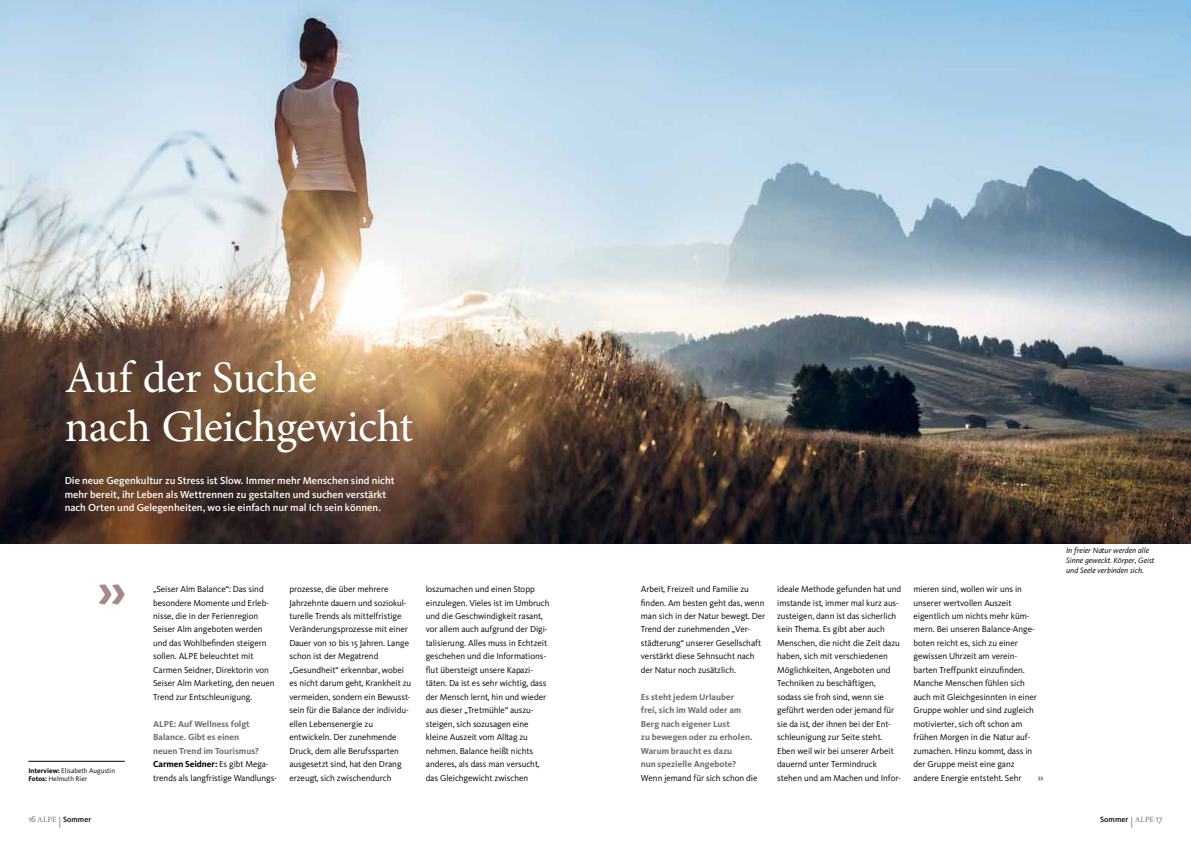
<style>
.page{position:relative;width:1191px;height:842px;background:#fff}
.page>*{position:absolute;margin:0;border:0;box-sizing:border-box;transform-origin:0 0}
.t1{font:45px/49px "Minion Pro";letter-spacing:-.01em;color:#fff}
.t2{font:500 10.5px/13.5px "Kievit";color:#fff}
.t3{font:9.5px "Suedtirol";color:#6d6e71}
.t4{font:9px/13.5px "Kievit";letter-spacing:-.005em;color:#000}
.t5{font:700 9px/13.5px "Kievit";color:#6d6e71}
.t6{font:italic 8px/10px "Kievit";color:#000}
.t7{font:500 7.9px "Kievit";letter-spacing:.01em;color:#000}
.t8{font:7px/8px "Kievit";color:#000}
.s1{font-weight:700}
.s2{font-weight:400;font-size:9px;color:#6d6e71}
.s3{font-family:"Minion";font-weight:400;font-size:8px;color:#6d6e71}
.s4{font-family:"Minion";font-weight:400;font-size:11px;color:#6d6e71}
.s5{color:#000}
.s6{font-weight:400;color:#000}
</style>
<div class="page">
<img style="left:0;top:0;width:1191px;height:544px">
<svg style="left:98px;top:584px;width:27px;height:20px"></svg>
<hr style="left:28px;top:761px;width:97px;height:1px;background:#000">
<h1 class="t1" style="left:65px;top:353px;width:350px">Auf der Suche nach Gleichgewicht</h1>
<p class="t2" style="left:65px;top:474px;width:331px">Die neue Gegenkultur zu Stress ist Slow. Immer mehr Menschen sind nicht mehr bereit, ihr Leben als Wettrennen zu gestalten und suchen verstärkt nach Orten und Gelegenheiten, wo sie einfach nur mal Ich sein können.</p>
<p class="t8" style="left:28px;top:767px;width:88px"><span class="s1">Interview:</span> Elisabeth Augustin<br><span class="s1">Fotos:</span> Helmuth Rier</p>
<p class="t7" style="left:28px;top:814px;width:65px"><span class="s2">16</span> <span class="s3">ALPE</span> <span class="s4">|</span> Sommer</p>
<p class="t4" style="left:153px;top:582px;width:123px">„Seiser Alm Balance“: Das sind besondere Momente und Erleb&shy;nisse, die in der Ferienregion<br>Seiser Alm angeboten werden und das Wohlbefinden steigern sollen. ALPE beleuchtet mit<br>Carmen Seidner, Direktorin von<br>Seiser Alm Marketing, den neuen<br>Trend zur Entschleunigung.</p>
<p class="t5" style="left:153px;top:717px;width:125px">ALPE: Auf Wellness folgt<br>Balance. Gibt es einen<br>neuen Trend im Tourismus?<br><span class="s5">Carmen Seidner:</span> <span class="s6">Es gibt Mega&shy;trends als langfristige Wandlungs-</span></p>
<p class="t4" style="left:289px;top:582px;width:123px">prozesse, die über mehrere<br>Jahrzehnte dauern und soziokul&shy;turelle Trends als mittelfristige<br>Veränderungsprozesse mit einer<br>Dauer von 10 bis 15 Jahren. Lange schon ist der Megatrend „Gesundheit“ erkennbar, wobei es nicht darum geht, Krankheit zu vermeiden, sondern ein Bewusst&shy;sein für die Balance der individu&shy;ellen Lebensenergie zu entwickeln. Der zunehmende<br>Druck, dem alle Berufssparten ausgesetzt sind, hat den Drang erzeugt, sich zwischendurch</p>
<p class="t4" style="left:426px;top:582px;width:125px">loszumachen und einen Stopp einzulegen. Vieles ist im Umbruch und die Geschwindigkeit rasant, vor allem auch aufgrund der Digi&shy;talisierung. Alles muss in Echtzeit geschehen und die Informations&shy;flut übersteigt unsere Kapazi&shy;täten. Da ist es sehr wichtig, dass der Mensch lernt, hin und wieder aus dieser „Tretmühle“ auszu&shy;steigen, sich sozusagen eine kleine Auszeit vom Alltag zu nehmen. Balance heißt nichts anderes, als dass man versucht, das Gleichgewicht zwischen</p>
<p class="t4" style="left:641px;top:582px;width:126px">Arbeit, Freizeit und Familie zu finden. Am besten geht das, wenn man sich in der Natur bewegt. Der<br>Trend der zunehmenden „Ver&shy;städterung“ unserer Gesellschaft verstärkt diese Sehnsucht nach der Natur noch zusätzlich.</p>
<p class="t5" style="left:641px;top:690px;width:113px">Es steht jedem Urlauber frei, sich im Wald oder am<br>Berg nach eigener Lust<br>zu bewegen oder zu erholen.<br>Warum braucht es dazu<br>nun spezielle Angebote?</p>
<p class="t4" style="left:641px;top:771px;width:118px">Wenn jemand für sich schon die</p>
<p class="t4" style="left:777px;top:582px;width:126px">ideale Methode gefunden hat und imstande ist, immer mal kurz aus&shy;zusteigen, dann ist das sicherlich kein Thema. Es gibt aber auch<br>Menschen, die nicht die Zeit dazu haben, sich mit verschiedenen<br>Möglichkeiten, Angeboten und<br>Techniken zu beschäftigen, sodass sie froh sind, wenn sie geführt werden oder jemand für sie da ist, der ihnen bei der Ent&shy;schleunigung zur Seite steht.<br>Eben weil wir bei unserer Arbeit dauernd unter Termindruck stehen und am Machen und Infor-</p>
<p class="t4" style="left:913px;top:582px;width:125px">mieren sind, wollen wir uns in unserer wertvollen Auszeit eigentlich um nichts mehr küm&shy;mern. Bei unseren Balance-Ange&shy;boten reicht es, sich zu einer gewissen Uhrzeit am verein&shy;barten Treffpunkt einzufinden.<br>Manche Menschen fühlen sich auch mit Gleichgesinnten in einer<br>Gruppe wohler und sind zugleich motivierter, sich oft schon am frühen Morgen in die Natur auf&shy;zumachen. Hinzu kommt, dass in der Gruppe meist eine ganz andere Energie entsteht. Sehr</p>
<p class="t3" style="left:1037px;top:772px;width:7px">»</p>
<p class="t6" style="left:1066px;top:545px;width:90px">In freier Natur werden alle<br>Sinne geweckt. Körper, Geist und Seele verbinden sich.</p>
<p class="t7" style="left:1100px;top:814px;width:64px">Sommer <span class="s4">|</span> <span class="s3">ALPE</span> <span class="s2">17</span></p>
</div>
